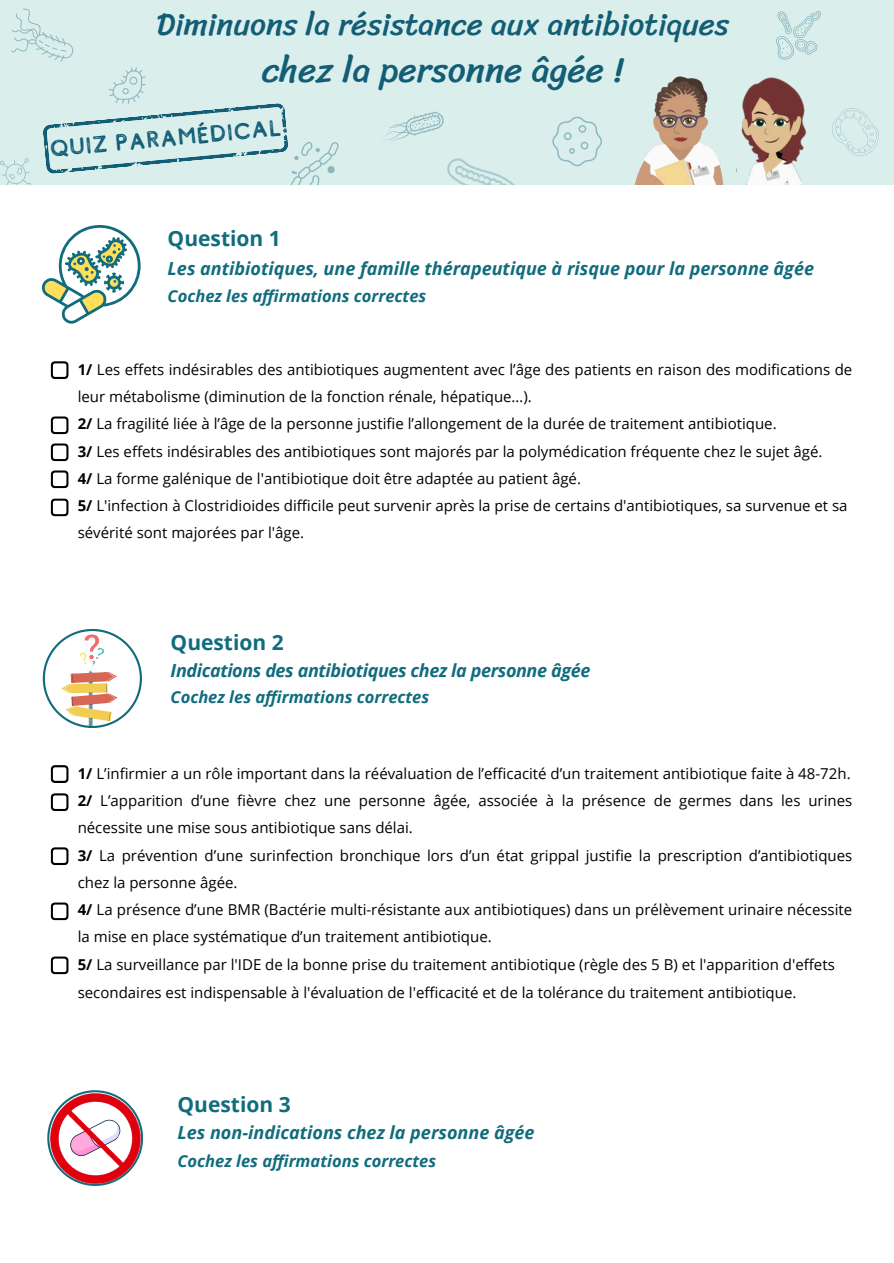
<style>
.page{position:relative;width:894px;height:1263px;background:#fff}
.page>*{position:absolute;margin:0;border:0;box-sizing:border-box;transform-origin:0 0}
.t1{font:35.55px "Sriracha";color:#135e76}
.t2{font:31.35px "Sriracha";color:#135e76}
.t3{font:23.25px "Comodo Stamp";color:#135e76}
.t4{font:700 21px "Open Sans";color:#116c7d}
.t5{font:italic 700 18px "Open Sans";color:#116c7d}
.t6{font:italic 700 18px "Open Sans";letter-spacing:-.02em;color:#116c7d}
.t7{font:italic 700 16.5px "Open Sans";color:#116c7d}
.t8{font:15px/27px "Open Sans";color:#000}
.s1{font-weight:700}
</style>
<div class="page">
<div style="left:0;top:0;width:893px;height:184px;background:#daefec"></div>
<svg style="left:832px;top:108px;width:47px;height:48px"></svg>
<svg style="left:0;top:158px;width:31px;height:26px"></svg>
<svg style="left:384px;top:111px;width:130px;height:73px"></svg>
<svg style="left:286px;top:142px;width:53px;height:42px"></svg>
<svg style="left:552px;top:117px;width:49px;height:49px"></svg>
<svg style="left:776px;top:11px;width:44px;height:47px"></svg>
<img style="left:635px;top:76px;width:89px;height:108px">
<img style="left:736px;top:58px;width:71px;height:126px">
<svg style="left:11px;top:9px;width:272px;height:118px"></svg>
<svg style="left:41px;top:225px;width:99px;height:99px"></svg>
<svg style="left:51px;top:361px;width:18px;height:18px"></svg>
<svg style="left:51px;top:416px;width:18px;height:18px"></svg>
<svg style="left:51px;top:443px;width:18px;height:18px"></svg>
<svg style="left:51px;top:470px;width:18px;height:18px"></svg>
<svg style="left:51px;top:498px;width:18px;height:18px"></svg>
<svg style="left:43px;top:629px;width:99px;height:99px"></svg>
<svg style="left:51px;top:765px;width:18px;height:18px"></svg>
<svg style="left:51px;top:793px;width:18px;height:18px"></svg>
<svg style="left:51px;top:847px;width:18px;height:18px"></svg>
<svg style="left:51px;top:902px;width:18px;height:18px"></svg>
<svg style="left:51px;top:956px;width:18px;height:18px"></svg>
<svg style="left:47px;top:1090px;width:96px;height:96px"></svg>
<img style="left:50px;top:1093px;width:90px;height:90px">
<p class="t2" style="left:156px;top:5px;width:574px">Diminuons la résistance aux antibiotiques</p>
<p class="t1" style="left:261px;top:49px;width:362px">chez la personne âgée !</p>
<p class="t3" style="left:48px;top:136px;width:235px;rotate:-5deg">QUIZ paramédical</p>
<h1 class="t4" style="left:168px;top:224px;width:115px">Question 1</h1>
<h1 class="t5" style="left:168px;top:255px;width:647px">Les antibiotiques, une famille thérapeutique à risque pour la personne âgée</h1>
<h1 class="t7" style="left:168px;top:284px;width:260px">Cochez les affirmations correctes</h1>
<p class="t8" style="left:78px;top:355px;width:775px"><span class="s1">1/</span> Les effets indésirables des antibiotiques augmentent avec l’âge des patients en raison des modifications de leur métabolisme (diminution de la fonction rénale, hépatique…).</p>
<p class="t8" style="left:78px;top:409px;width:700px"><span class="s1">2/</span> La fragilité liée à l’âge de la personne justifie l’allongement de la durée de traitement antibiotique.</p>
<p class="t8" style="left:78px;top:437px;width:746px"><span class="s1">3/</span> Les effets indésirables des antibiotiques sont majorés par la polymédication fréquente chez le sujet âgé.</p>
<p class="t8" style="left:78px;top:464px;width:504px"><span class="s1">4/</span> La forme galénique de l'antibiotique doit être adaptée au patient âgé.</p>
<p class="t8" style="left:78px;top:491px;width:771px"><span class="s1">5/</span> L'infection à Clostridioides difficile peut survenir après la prise de certains d'antibiotiques, sa survenue et sa sévérité sont majorées par l'âge.</p>
<h1 class="t4" style="left:170px;top:628px;width:115px">Question 2</h1>
<h1 class="t6" style="left:170px;top:658px;width:421px">Indications des antibiotiques chez la personne âgée</h1>
<h1 class="t7" style="left:170px;top:686px;width:260px">Cochez les affirmations correctes</h1>
<p class="t8" style="left:78px;top:759px;width:774px"><span class="s1">1/</span> L’infirmier a un rôle important dans la réévaluation de l’efficacité d’un traitement antibiotique faite à 48-72h.</p>
<p class="t8" style="left:78px;top:786px;width:775px"><span class="s1">2/</span> L’apparition d’une fièvre chez une personne âgée, associée à la présence de germes dans les urines nécessite une mise sous antibiotique sans délai.</p>
<p class="t8" style="left:78px;top:841px;width:775px"><span class="s1">3/</span> La prévention d’une surinfection bronchique lors d’un état grippal justifie la prescription d’antibiotiques chez la personne âgée.</p>
<p class="t8" style="left:78px;top:895px;width:775px"><span class="s1">4/</span> La présence d’une BMR (Bactérie multi-résistante aux antibiotiques) dans un prélèvement urinaire nécessite la mise en place systématique d’un traitement antibiotique.</p>
<p class="t8" style="left:78px;top:950px;width:758px;line-height:28.2px"><span class="s1">5/</span> La surveillance par l'IDE de la bonne prise du traitement antibiotique (règle des 5 B) et l'apparition d'effets secondaires est indispensable à l'évaluation de l'efficacité et de la tolérance du traitement antibiotique.</p>
<h1 class="t4" style="left:177px;top:1089px;width:115px">Question 3</h1>
<h1 class="t5" style="left:177px;top:1119px;width:358px">Les non-indications chez la personne âgée</h1>
<h1 class="t7" style="left:177px;top:1149px;width:260px">Cochez les affirmations correctes</h1>
</div>
